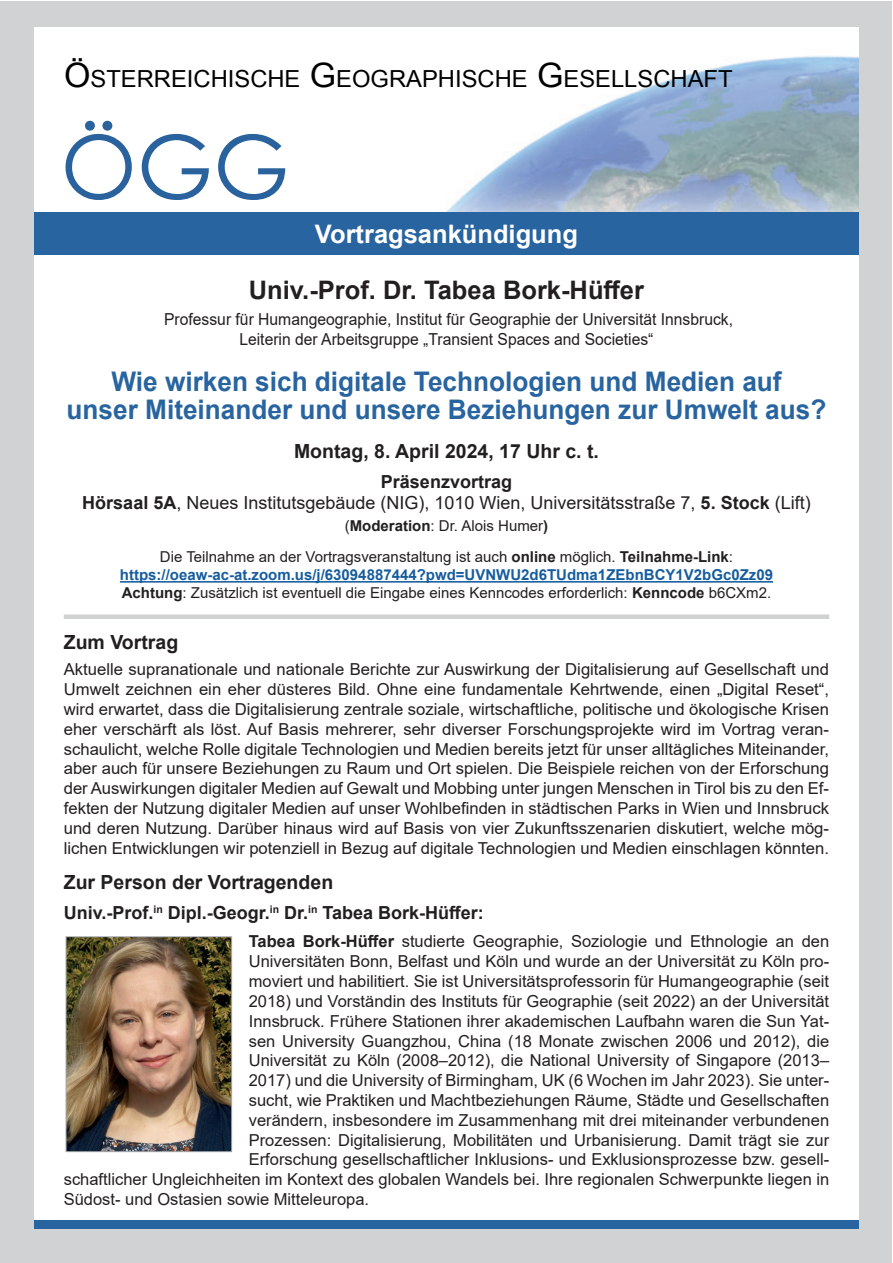
<style>
.page{position:relative;width:893px;height:1263px;background:#fff}
.page>*{position:absolute;margin:0;border:0;box-sizing:border-box;transform-origin:0 0}
.t1{font:87.6px "Century Gothic";color:#29629c}
.t2{font:700 27px/28.5px "Arial";color:#2864a0;text-align:center}
.t3{font:700 25.5px "Arial";color:#231f20}
.t4{font:700 25.5px "Arial";color:#fff}
.t5{font:23.55px "Arial";color:#000001}
.t6{font:700 19.5px "Arial";color:#231f20}
.t7{font:18px/21.6px "Arial";color:#231f20;text-align:center}
.t8{font:700 18px "Arial";color:#231f20}
.t9{font:16.5px/19.8px "Arial";color:#231f20;text-align:justify}
.t10{font:16.5px/19.8px "Arial";color:#231f20;text-align:center;scale:.95 1}
.t11{font:700 15px/18px "Arial";color:#175d9e}
.t12{font:15px/30.8px "Arial";color:#231f20;text-align:center}
.s1{font-size:33.6px}
.s2{font-weight:700}
.s3{color:#231f20}
.s4{font-weight:400;color:#231f20}
</style>
<div class="page">
<div style="left:1px;top:2px;width:891px;height:1261px;background:#d1d2d4"></div>
<div style="left:34px;top:32px;width:825px;height:1194px;background:#fff"></div>
<div style="left:34px;top:28px;width:825px;height:239px;background:#fff"></div>
<img style="left:50px;top:56px;width:809px;height:157px">
<div style="left:34px;top:213px;width:825px;height:42px;background:#2864a0"></div>
<hr style="left:120px;top:581px;width:653px;height:2px;background:#175d9e">
<div style="left:64px;top:614px;width:765px;height:5px;background:#d1d2d4"></div>
<div style="left:34px;top:1220px;width:825px;height:9px;background:#2864a0"></div>
<img style="left:68px;top:938px;width:162px;height:212px">
<div style="left:66px;top:936px;width:166px;height:216px;border:1px solid #a8a9ad"></div>
<h3 class="t5" style="left:64px;top:63px;width:670px"><span class="s1">Ö</span>STERREICHISCHE <span class="s1">G</span>EOGRAPHISCHE <span class="s1">G</span>ESELLSCHAFT</h3>
<h1 class="t1" style="left:61px;top:113px;width:230px">ÖGG</h1>
<h3 class="t4" style="left:315px;top:216px;width:265px">Vortragsankündigung</h3>
<h3 class="t3" style="left:249px;top:272px;width:397px">Univ.-Prof. Dr. Tabea Bork-Hüffer</h3>
<p class="t10" style="left:164px;top:310px;width:600px">Professur für Humangeographie, Institut für Geographie der Universität Innsbruck,<br>Leiterin der Arbeitsgruppe „Transient Spaces and Societies“</p>
<h2 class="t2" style="left:67px;top:367px;width:761px">Wie wirken sich digitale Technologien und Medien auf<br>unser Miteinander und unsere Beziehungen zur Umwelt aus?</h2>
<p class="t6" style="left:294px;top:437px;width:306px">Montag, 8. April 2024, 17 Uhr c. t.</p>
<p class="t7" style="left:82px;top:470px;width:730px"><span class="s2">Präsenzvortrag<br>Hörsaal 5A</span>, Neues Institutsgebäude (NIG), 1010 Wien, Universitätsstraße 7, <span class="s2">5. Stock</span> (Lift)</p>
<p class="t12" style="left:160px;top:511px;width:575px">(<span class="s2">Moderation</span>: Dr. Alois Humer<span class="s2">)<br></span>Die Teilnahme an der Vortragsveranstaltung ist auch <span class="s2">online</span> möglich. <span class="s2">Teilnahme-Link</span>:</p>
<p class="t11" style="left:120px;top:566px;width:655px">https://oeaw-ac-at.zoom.us/j/63094887444?pwd=UVNWU2d6TUdma1ZEbnBCY1V2bGc0Zz09<br><span class="s3">Achtung</span><span class="s4">: Zusätzlich ist eventuell die Eingabe eines Kenncodes erforderlich:</span> <span class="s3">Kenncode</span> <span class="s4">b6CXm2.</span></p>
<p class="t6" style="left:64px;top:629px;width:116px">Zum Vortrag</p>
<p class="t9" style="left:64px;top:660px;width:767px">Aktuelle supranationale und nationale Berichte zur Auswirkung der Digitalisierung auf Gesellschaft und Umwelt zeichnen ein eher düsteres Bild. Ohne eine fundamentale Kehrtwende, einen „Digital Reset“, wird erwartet, dass die Digitalisierung zentrale soziale, wirtschaftliche, politische und ökologische Krisen eher verschärft als löst. Auf Basis mehrerer, sehr diverser Forschungsprojekte wird im Vortrag veran&shy;schaulicht, welche Rolle digitale Technologien und Medien bereits jetzt für unser alltägliches Miteinander, aber auch für unsere Beziehungen zu Raum und Ort spielen. Die Beispiele reichen von der Erforschung der Auswirkungen digitaler Medien auf Gewalt und Mobbing unter jungen Menschen in Tirol bis zu den Ef&shy;fekten der Nutzung digitaler Medien auf unser Wohlbefinden in städtischen Parks in Wien und Innsbruck und deren Nutzung. Darüber hinaus wird auf Basis von vier Zukunftsszenarien diskutiert, welche mög&shy;lichen Entwicklungen wir potenziell in Bezug auf digitale Technologien und Medien einschlagen könnten.</p>
<p class="t6" style="left:64px;top:868px;width:271px">Zur Person der Vortragenden</p>
<p class="t8" style="left:64px;top:900px;width:421px">Univ.-Prof.<sup>in</sup> Dipl.-Geogr.<sup>in</sup> Dr.<sup>in</sup> Tabea Bork-Hüffer:</p>
<p class="t9" style="left:249px;top:932px;width:582px"><span class="s2">Tabea Bork-Hüffer</span> studierte Geographie, Soziologie und Ethnologie an den</p>
<p class="t9" style="left:249px;top:951px;width:582px">Universitäten Bonn, Belfast und Köln und wurde an der Universität zu Köln pro-</p>
<p class="t9" style="left:249px;top:971px;width:582px">moviert und habilitiert. Sie ist Universitätsprofessorin für Humangeographie (seit</p>
<p class="t9" style="left:249px;top:991px;width:582px">2018) und Vorständin des Instituts für Geographie (seit 2022) an der Universität</p>
<p class="t9" style="left:249px;top:1011px;width:582px">Innsbruck. Frühere Stationen ihrer akademischen Laufbahn waren die Sun Yat-</p>
<p class="t9" style="left:249px;top:1031px;width:582px">sen University Guangzhou, China (18 Monate zwischen 2006 und 2012), die</p>
<p class="t9" style="left:249px;top:1050px;width:582px">Universität zu Köln (2008–2012), die National University of Singapore (2013–</p>
<p class="t9" style="left:249px;top:1070px;width:582px">2017) und die University of Birmingham, UK (6 Wochen im Jahr 2023). Sie unter-</p>
<p class="t9" style="left:249px;top:1090px;width:582px">sucht, wie Praktiken und Machtbeziehungen Räume, Städte und Gesellschaften</p>
<p class="t9" style="left:249px;top:1110px;width:582px">verändern, insbesondere im Zusammenhang mit drei miteinander verbundenen</p>
<p class="t9" style="left:249px;top:1130px;width:582px">Prozessen: Digitalisierung, Mobilitäten und Urbanisierung. Damit trägt sie zur</p>
<p class="t9" style="left:249px;top:1149px;width:582px">Erforschung gesellschaftlicher Inklusions- und Exklusionsprozesse bzw. gesell-</p>
<p class="t9" style="left:64px;top:1169px;width:767px">schaftlicher Ungleichheiten im Kontext des globalen Wandels bei. Ihre regionalen Schwerpunkte liegen in</p>
<p class="t9" style="left:64px;top:1189px;width:307px">Südost- und Ostasien sowie Mitteleuropa.</p>
</div>
